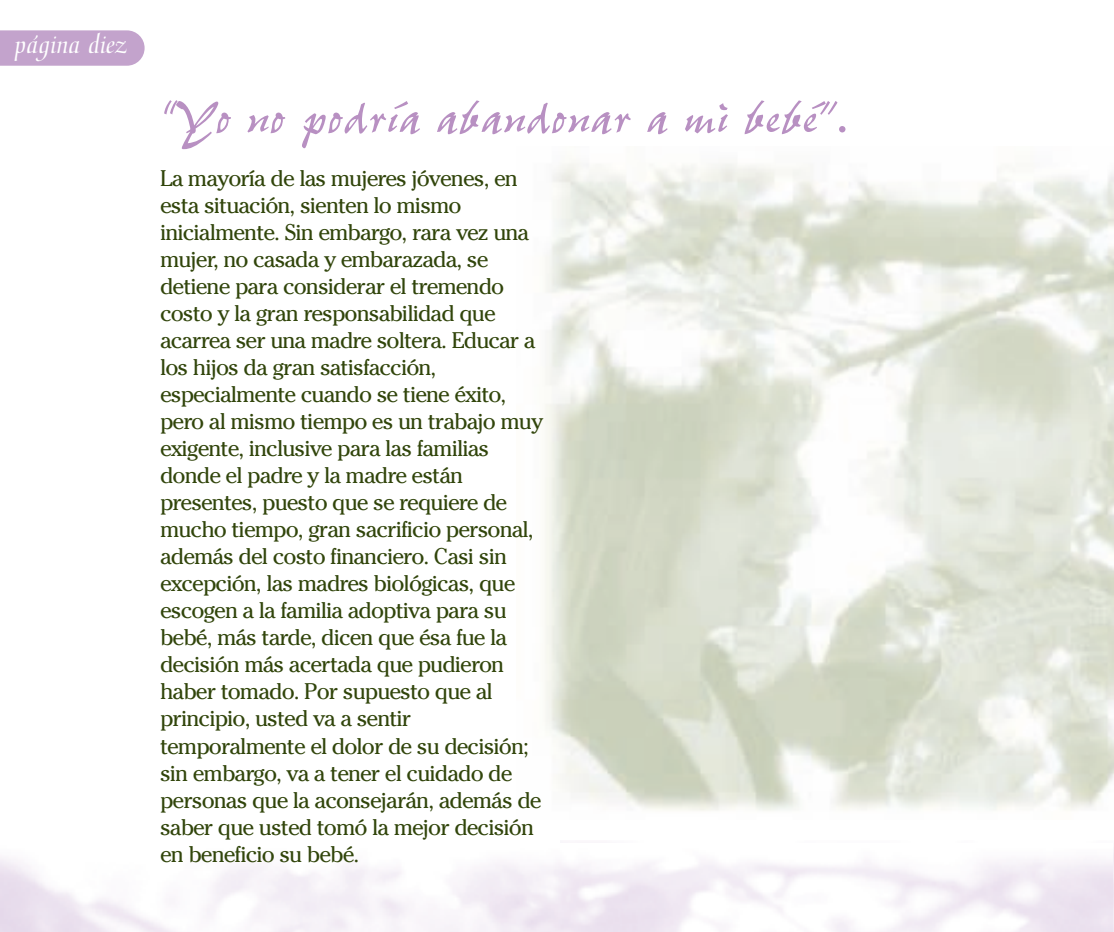
<style>
.page{position:relative;width:1114px;height:932px;background:#fff}
.page>*{position:absolute;margin:0;border:0;box-sizing:border-box;transform-origin:0 0}
.t1{font:54px "Pepita";color:#b890c2}
.t2{font:27px "Medici Script";color:#fff}
.t3{font:22.5px/27px "Cheltenham";letter-spacing:-.04em;color:#31450b}
</style>
<div class="page">
<svg style="left:0;top:30px;width:145px;height:36px"></svg>
<p class="t2" style="left:15px;top:33px;width:114px">página diez</p>
<p class="t1" style="left:159px;top:81px;width:689px">“Yo no podría abandonar a mi bebé”.</p>
<p class="t3" style="left:160px;top:165px;width:385px">La mayoría de las mujeres jóvenes, en esta situación, sienten lo mismo inicialmente. Sin embargo, rara vez una mujer, no casada y embarazada, se detiene para considerar el tremendo costo y la gran responsabilidad que acarrea ser una madre soltera. Educar a los hijos da gran satisfacción, especialmente cuando se tiene éxito, pero al mismo tiempo es un trabajo muy exigente, inclusive para las familias donde el padre y la madre están presentes, puesto que se requiere de mucho tiempo, gran sacrificio personal, además del costo financiero. Casi sin excepción, las madres biológicas, que escogen a la familia adoptiva para su bebé, más tarde, dicen que ésa fue la decisión más acertada que pudieron haber tomado. Por supuesto que al principio, usted va a sentir temporalmente el dolor de su decisión; sin embargo, va a tener el cuidado de personas que la aconsejarán, además de saber que usted tomó la mejor decisión en beneficio su bebé.</p>
</div>
